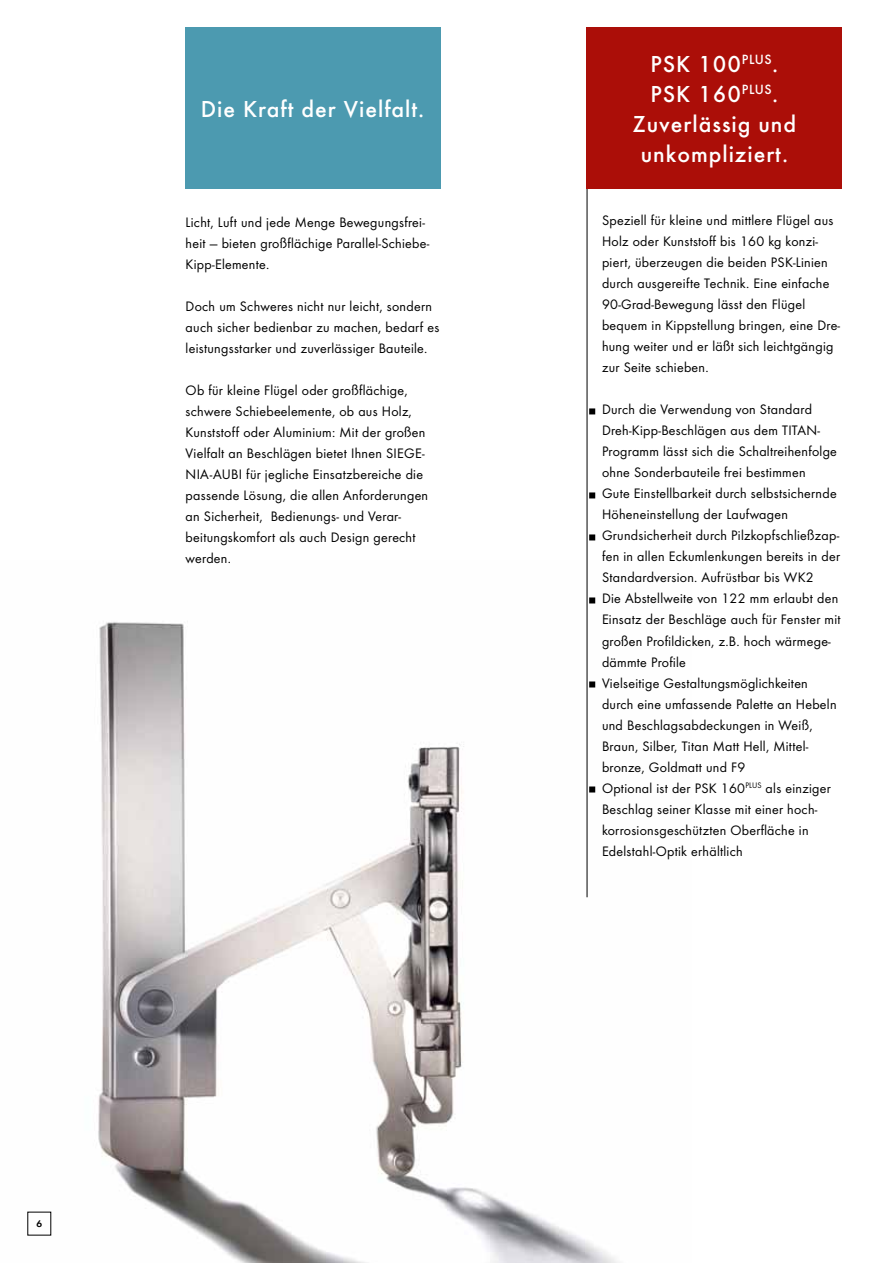
<style>
.page{position:relative;width:893px;height:1263px;background:#fff}
.page>*{position:absolute;margin:0;border:0;box-sizing:border-box;transform-origin:0 0}
.t1{font:500 24px/30px "Futura";letter-spacing:.04em;color:#fff;text-align:center}
.t2{font:14.25px/21px "Futura Boo";letter-spacing:.02em;color:#000}
.t3{font:10.05px "Futura Dem";color:#000}
</style>
<div class="page">
<img style="left:27px;top:560px;width:591px;height:703px">
<svg style="left:589px;top:408px;width:6px;height:6px"></svg>
<svg style="left:589px;top:492px;width:6px;height:6px"></svg>
<svg style="left:589px;top:534px;width:6px;height:6px"></svg>
<svg style="left:589px;top:597px;width:6px;height:6px"></svg>
<svg style="left:589px;top:681px;width:6px;height:6px"></svg>
<svg style="left:589px;top:786px;width:6px;height:6px"></svg>
<hr style="left:587px;top:189px;width:1px;height:708px;background:#000">
<div style="left:185px;top:28px;width:255px;height:161px;background:#4c9ab0"></div>
<div style="left:587px;top:28px;width:255px;height:161px;background:#ab0e08"></div>
<h1 class="t1" style="left:201px;top:94px;width:225px">Die Kraft der Vielfalt.</h1>
<p class="t2" style="left:186px;top:211px;width:245px">Licht, Luft und jede Menge Bewegungsfrei&shy;heit — bieten großflächige Parallel-Schiebe-<br>Kipp-Elemente.</p>
<p class="t2" style="left:186px;top:295px;width:255px">Doch um Schweres nicht nur leicht, sondern auch sicher bedienbar zu machen, bedarf es leistungsstarker und zuverlässiger Bauteile.</p>
<p class="t2" style="left:186px;top:379px;width:244px">Ob für kleine Flügel oder großflächige, schwere Schiebeelemente, ob aus Holz, Kunststoff oder Aluminium: Mit der großen Vielfalt an Beschlägen bietet Ihnen SIEGE-NIA-AUBI für jegliche Einsatzbereiche die passende Lösung, die allen Anforderungen an Sicherheit, Bedienungs- und Verar&shy;beitungskomfort als auch Design gerecht werden.</p>
<p class="t3" style="left:36px;top:1216px;width:7px">6</p>
<h1 class="t1" style="left:632px;top:49px;width:165px">PSK 100<sup>PLUS</sup>.<br>PSK 160<sup>PLUS</sup>.<br>Zuverlässig und unkompliziert.</h1>
<p class="t2" style="left:602px;top:210px;width:240px">Speziell für kleine und mittlere Flügel aus Holz oder Kunststoff bis 160 kg konzi&shy;piert, überzeugen die beiden PSK-Linien durch ausgereifte Technik. Eine einfache 90-Grad-Bewegung lässt den Flügel bequem in Kippstellung bringen, eine Dre&shy;hung weiter und er läßt sich leichtgängig zur Seite schieben.</p>
<p class="t2" style="left:602px;top:399px;width:240px">Durch die Verwendung von Standard Dreh-Kipp-Beschlägen aus dem TITAN-Programm lässt sich die Schaltreihenfolge ohne Sonderbauteile frei bestimmen<br>Gute Einstellbarkeit durch selbstsichernde Höheneinstellung der Laufwagen Grundsicherheit durch Pilzkopfschließzap&shy;fen in allen Eckumlenkungen bereits in der Standardversion. Aufrüstbar bis WK2<br>Die Abstellweite von 122 mm erlaubt den Einsatz der Beschläge auch für Fenster mit großen Profildicken, z.B. hoch wärmege&shy;dämmte Profile<br>Vielseitige Gestaltungsmöglichkeiten durch eine umfassende Palette an Hebeln und Beschlagsabdeckungen in Weiß, Braun, Silber, Titan Matt Hell, Mittel&shy;bronze, Goldmatt und F9<br>Optional ist der PSK 160<sup>PLUS</sup> als einziger Beschlag seiner Klasse mit einer hoch&shy;korrosionsgeschützten Oberfläche in Edelstahl-Optik erhältlich</p>
</div>
